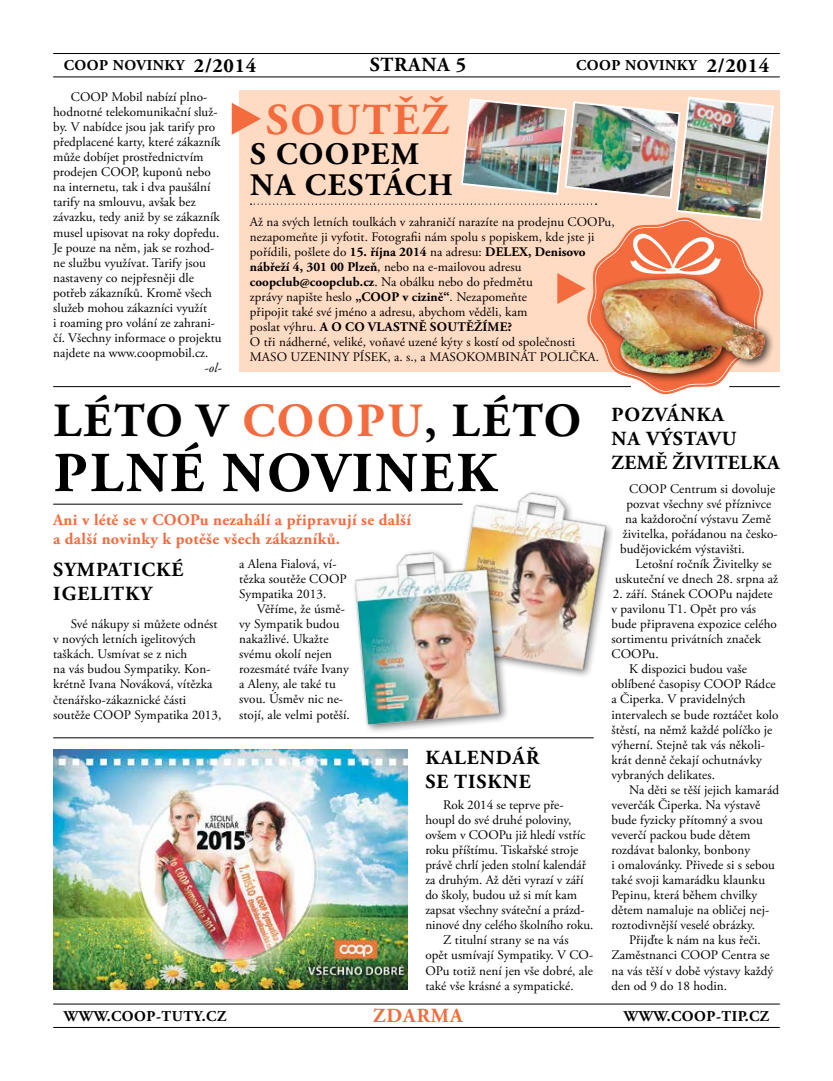
<style>
.page{position:relative;width:833px;height:1081px;background:#fff}
.page>*{position:absolute;margin:0;border:0;box-sizing:border-box;transform-origin:0 0}
.t1{font:700 56.25px "Adobe Garamond Pro";color:#000}
.t2{font:700 47.5px "Adobe Garamond Pro";letter-spacing:.05em;color:#000}
.t3{font:700 44.25px "Adobe Garamond Pro";color:#f46b3e}
.t4{font:700 31.25px/31.2px "Adobe Garamond Pro";letter-spacing:.05em;color:#000}
.t5{font:700 20px/23.8px "Adobe Garamond Pro";letter-spacing:.05em;color:#000}
.t6{font:700 20px "Adobe Garamond Pro";letter-spacing:.05em;color:#f46b3e}
.t7{font:700 16.25px/18.8px "Adobe Garamond Pro";letter-spacing:.02em;color:#f46b3e}
.t8{font:700 15px "Adobe Garamond Pro";letter-spacing:.035em;color:#000}
.t9{font:13.12px/15px "Adobe Garamond Pro";letter-spacing:.005em;color:#000}
.t10{font:700 13.12px "Adobe Garamond Pro";letter-spacing:.02em;color:#000}
.t11{font:italic 13.12px "Adobe Garamond Pro";color:#000}
.s1{font-size:20px}
.s2{font-weight:700}
.s3{color:#f46b3e}
</style>
<div class="page">
<hr style="left:53px;top:77px;width:727px;height:1px;background:#000">
<hr style="left:53px;top:53px;width:727px;height:1px;background:#000">
<hr style="left:53px;top:1027px;width:727px;height:1px;background:#000">
<hr style="left:53px;top:1003px;width:727px;height:1px;background:#000">
<div style="left:239px;top:90px;width:541px;height:282px;background:#ffdbc3"></div>
<img style="left:232px;top:96px;width:543px;height:299px">
<hr style="left:53px;top:386px;width:578px;height:1px;background:#000">
<hr style="left:729px;top:386px;width:51px;height:1px;background:#000">
<hr style="left:53px;top:504px;width:409px;height:1px;background:#000">
<hr style="left:53px;top:737px;width:541px;height:1px;background:#000">
<img style="left:53px;top:749px;width:354px;height:240px">
<img style="left:439px;top:492px;width:173px;height:184px">
<img style="left:342px;top:537px;width:165px;height:202px">
<p class="t8" style="left:64px;top:57px;width:194px">COOP NOVINKY <span class="s1">2/2014</span></p>
<h3 class="t5" style="left:370px;top:54px;width:98px">STRANA 5</h3>
<p class="t8" style="left:576px;top:57px;width:195px">COOP NOVINKY <span class="s1">2/2014</span></p>
<p class="t9" style="left:53px;top:90px;width:170px;text-indent:18px">COOP Mobil nabízí plno&shy;hodnotné telekomunikační služ&shy;by. V nabídce jsou jak tarify pro předplacené karty, které zákazník může dobíjet prostřednictvím prodejen COOP, kuponů nebo na internetu, tak i dva paušální tarify na smlouvu, avšak bez závazku, tedy aniž by se zákazník musel upisovat na roky dopředu.<br>Je pouze na něm, jak se rozhod&shy;ne službu využívat. Tarify jsou nastaveny co nejpřesněji dle potřeb zákazníků. Kromě všech služeb mohou zákazníci využít<br>i roaming pro volání ze zahrani&shy;čí. Všechny informace o projektu najdete na www.coopmobil.cz.</p>
<p class="t11" style="left:204px;top:360px;width:18px">-ol-</p>
<h3 class="t3" style="left:266px;top:94px;width:184px">SOUTĚŽ</h3>
<h3 class="t4" style="left:250px;top:139px;width:204px">S COO PEM<br>NA CESTÁCH</h3>
<p class="t9" style="left:250px;top:215px;width:366px">Až na svých letních toulkách v zahraničí narazíte na prodejnu COOPu, nezapomeňte ji vyfotit. Fotografii nám spolu s popiskem, kde jste ji pořídili, pošlete do <span class="s2">15. ŘÍJNA 2014</span> na adresu: <span class="s2">DELEX, DENISOVO NÁBŘEŽÍ 4, 301 00 PLZEŇ</span>, nebo na e-mailovou adresu <span class="s2">COOPCLUB@COOPCLUB.CZ</span>. Na obálku nebo do předmětu<br>zprávy napište heslo <span class="s2">„COOP V CIZINĚ“</span>. Nezapomeňte<br>připojit také své jméno a adresu, abychom věděli, kam<br>poslat výhru. <span class="s2">A O CO VLASTNĚ</span></p>
<p class="t10" style="left:430px;top:319px;width:84px">SOUTĚŽÍME?</p>
<p class="t9" style="left:250px;top:335px;width:351px">O tři nádherné, veliké, voňavé uzené kýty s kostí od společnosti<br>MASO UZENINY PÍSEK, a. s., a MASOKOMBINÁT POLIČKA.</p>
<h2 class="t2" style="left:53px;top:393px;width:529px">LÉTO V <span class="s3">COO PU</span>, LÉTO</h2>
<h1 class="t1" style="left:54px;top:440px;width:39px">PLN</h1>
<h1 class="t1" style="left:171px;top:440px;width:317px">É N OVINEK</h1>
<p class="t7" style="left:53px;top:511px;width:359px">ANI V LÉTĚ SE V COO PU NEZAHÁLÍ A PŘIPRAVUJÍ SE DALŠÍ<br>A DALŠÍ NOVINKY K POTĚŠE VŠECH ZÁKAZNÍKŮ.</p>
<h3 class="t5" style="left:611px;top:403px;width:170px">POZVÁNKA<br>NA VÝSTAVU<br>ZEMĚ ŽIVITELKA</h3>
<p class="t9" style="left:629px;top:481px;width:148px">COOP Centrum si dovoluje</p>
<p class="t9" style="left:626px;top:496px;width:146px">pozvat všechny své příznivce</p>
<p class="t9" style="left:625px;top:511px;width:147px">na každoroční výstavu Země</p>
<p class="t9" style="left:622px;top:526px;width:156px">živitelka, pořádanou na česko-</p>
<p class="t9" style="left:620px;top:542px;width:126px">budějovickém výstavišti.</p>
<p class="t9" style="left:635px;top:557px;width:138px">Letošní ročník Živitelky se</p>
<p class="t9" style="left:615px;top:572px;width:164px">uskuteční ve dnech 28. srpna až</p>
<p class="t9" style="left:612px;top:587px;width:162px">2. září. Stánek COOPu najdete</p>
<p class="t9" style="left:611px;top:602px;width:146px">v pavilonu T1. Opět pro vás</p>
<p class="t9" style="left:611px;top:617px;width:167px">bude připravena expozice celého</p>
<p class="t9" style="left:611px;top:632px;width:151px">sortimentu privátních značek</p>
<p class="t9" style="left:611px;top:647px;width:49px">COOPu.</p>
<p class="t9" style="left:629px;top:662px;width:119px">K dispozici budou vaše</p>
<p class="t9" style="left:611px;top:677px;width:166px">oblíbené časopisy COOP Rádce</p>
<p class="t9" style="left:611px;top:692px;width:135px">a Čiperka. V pravidelných</p>
<p class="t9" style="left:611px;top:707px;width:168px">intervalech se bude roztáčet kolo</p>
<p class="t9" style="left:611px;top:722px;width:162px">štěstí, na němž každé políčko je</p>
<p class="t9" style="left:611px;top:737px;width:155px">výherní. Stejně tak vás několi-</p>
<p class="t9" style="left:611px;top:752px;width:152px">krát denně čekají ochutnávky</p>
<p class="t9" style="left:611px;top:767px;width:105px">vybraných delikates.</p>
<p class="t9" style="left:629px;top:782px;width:151px">Na děti se těší jejich kamarád</p>
<p class="t9" style="left:611px;top:797px;width:150px">veverčák Čiperka. Na výstavě</p>
<p class="t9" style="left:611px;top:813px;width:153px">bude fyzicky přítomný a svou</p>
<p class="t9" style="left:611px;top:828px;width:141px">veverčí packou bude dětem</p>
<p class="t9" style="left:611px;top:843px;width:140px">rozdávat balonky, bonbony</p>
<p class="t9" style="left:611px;top:858px;width:165px">i omalovánky. Přivede si s sebou</p>
<p class="t9" style="left:611px;top:873px;width:155px">také svoji kamarádku klaunku</p>
<p class="t9" style="left:611px;top:888px;width:147px">Pepinu, která během chvilky</p>
<p class="t9" style="left:611px;top:903px;width:159px">dětem namaluje na obličej nej-</p>
<p class="t9" style="left:611px;top:918px;width:145px">roztodivnější veselé obrázky.</p>
<p class="t9" style="left:629px;top:933px;width:133px">Přijďte k nám na kus řeči.</p>
<p class="t9" style="left:611px;top:948px;width:160px">Zaměstnanci COOP Centra se</p>
<p class="t9" style="left:611px;top:963px;width:163px">na vás těší v době výstavy každý</p>
<p class="t9" style="left:611px;top:978px;width:117px">den od 9 do 18 hodin.</p>
<p class="t9" style="left:239px;top:557px;width:109px">a Alena Fialová, ví&shy;tězka soutěže COOP<br>Sympatika 2013.</p>
<p class="t9" style="left:239px;top:602px;width:112px;text-indent:18px">Věříme, že úsmě&shy;vy Sympatik budou nakažlivé. Ukažte svému okolí nejen rozesmáté tváře Ivany a Aleny, ale také tu svou. Úsměv nic ne&shy;stojí, ale velmi potěší.</p>
<h3 class="t5" style="left:53px;top:558px;width:80px">SYMPATICK</h3>
<h3 class="t5" style="left:172px;top:558px;width:13px">É</h3>
<h3 class="t5" style="left:53px;top:582px;width:51px">IGELITK</h3>
<h3 class="t5" style="left:140px;top:582px;width:13px">Y</h3>
<p class="t9" style="left:53px;top:617px;width:170px;text-indent:18px">Své nákupy si můžete odnést v nových letních igelitových taškách. Usmívat se z nich<br>na vás budou Sympatiky. Kon&shy;krétně Ivana Nováková, vítězka čtenářsko-zákaznické části soutěže COOP Sympatika 2013,</p>
<h3 class="t5" style="left:425px;top:746px;width:109px">KALENDÁŘ<br>SE TISKNE</h3>
<p class="t9" style="left:443px;top:797px;width:122px">Rok 2014 se teprve pře-</p>
<p class="t9" style="left:425px;top:813px;width:148px">houpl do své druhé poloviny,</p>
<p class="t9" style="left:425px;top:828px;width:161px">ovšem v COOPu již hledí vstříc</p>
<p class="t9" style="left:425px;top:843px;width:155px">roku příštímu. Tiskařské stroje</p>
<p class="t9" style="left:425px;top:858px;width:162px">právě chrlí jeden stolní kalendář</p>
<p class="t9" style="left:425px;top:873px;width:160px">za druhým. Až děti vyrazí v září</p>
<p class="t9" style="left:425px;top:888px;width:153px">do školy, budou už si mít kam</p>
<p class="t9" style="left:425px;top:903px;width:161px">zapsat všechny sváteční a prázd-</p>
<p class="t9" style="left:425px;top:918px;width:169px">ninové dny celého školního roku.</p>
<p class="t9" style="left:443px;top:933px;width:127px">Z titulní strany se na vás</p>
<p class="t9" style="left:425px;top:948px;width:169px">opět usmívají Sympatiky. V CO-</p>
<p class="t9" style="left:425px;top:963px;width:169px">OPu totiž není jen vše dobré, ale</p>
<p class="t9" style="left:425px;top:978px;width:150px">také vše krásné a sympatické.</p>
<p class="t8" style="left:64px;top:1007px;width:164px">WWW.COOP-TUTY.CZ</p>
<h3 class="t6" style="left:373px;top:1004px;width:91px">ZDARMA</h3>
<p class="t8" style="left:624px;top:1007px;width:147px">WWW.COOP-TIP.CZ</p>
</div>
